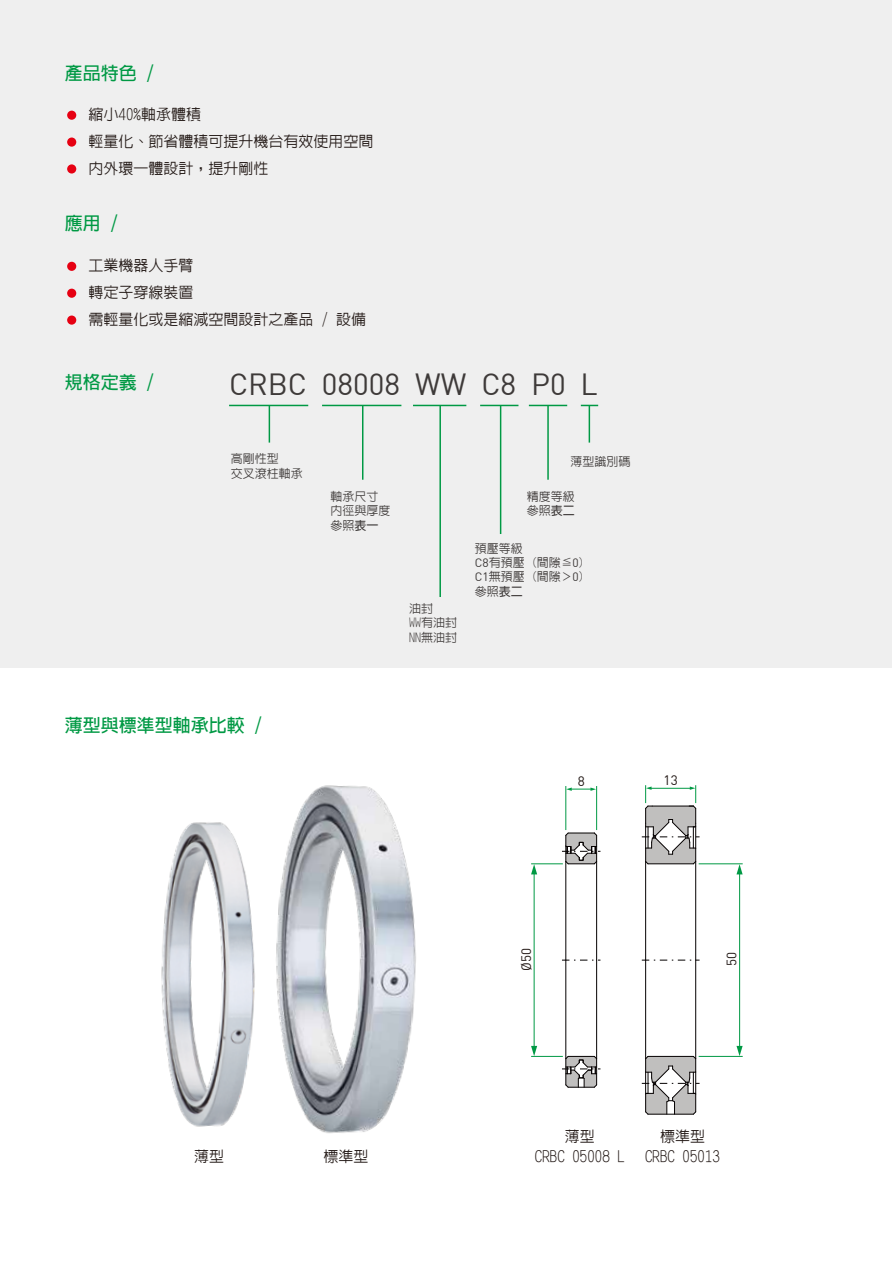
<style>
.page{position:relative;width:893px;height:1263px;background:#fff}
.page>*{position:absolute;margin:0;border:0;box-sizing:border-box;transform-origin:0 0}
.t1{font:30px "DIN";color:#3e3a39}
.t2{font:700 18px "Lin Gothic";color:#094}
.t3{font:500 15px/27px "Lin Gothic";color:#221815}
.t4{font:13.5px "DIN";color:#221815}
.t5{font:500 12px/14.4px "Lin Gothic";color:#3e3a39}
.s1{font-weight:700}
.s2{font-family:"DIN";font-weight:400}
</style>
<div class="page">
<div style="left:0;top:0;width:892px;height:668px;background:#efefef"></div>
<div style="left:67px;top:111px;width:9px;height:9px;background:#e60012;border-radius:50%"></div>
<div style="left:67px;top:262px;width:9px;height:9px;background:#e60012;border-radius:50%"></div>
<div style="left:67px;top:138px;width:9px;height:9px;background:#e60012;border-radius:50%"></div>
<div style="left:67px;top:289px;width:9px;height:9px;background:#e60012;border-radius:50%"></div>
<div style="left:67px;top:164px;width:9px;height:10px;background:#e60012;border-radius:50%"></div>
<div style="left:67px;top:315px;width:9px;height:10px;background:#e60012;border-radius:50%"></div>
<hr style="left:547px;top:405px;width:2px;height:75px;background:#094">
<hr style="left:589px;top:405px;width:1px;height:38px;background:#094">
<hr style="left:500px;top:405px;width:1px;height:129px;background:#094">
<hr style="left:269px;top:405px;width:1px;height:38px;background:#094">
<hr style="left:439px;top:405px;width:2px;height:192px;background:#094">
<hr style="left:362px;top:405px;width:1px;height:75px;background:#094">
<hr style="left:229px;top:405px;width:79px;height:1px;background:#094">
<hr style="left:322px;top:405px;width:79px;height:1px;background:#094">
<hr style="left:413px;top:405px;width:53px;height:1px;background:#094">
<hr style="left:480px;top:405px;width:38px;height:1px;background:#094">
<hr style="left:529px;top:405px;width:38px;height:1px;background:#094">
<svg style="left:581px;top:405px;width:17px;height:1px"></svg>
<img style="left:161px;top:822px;width:94px;height:305px">
<img style="left:276px;top:785px;width:140px;height:348px">
<svg style="left:562px;top:832px;width:38px;height:256px"></svg>
<hr style="left:531px;top:1056px;width:32px;height:1px;background:#094">
<hr style="left:531px;top:863px;width:32px;height:1px;background:#094">
<hr style="left:534px;top:869px;width:1px;height:182px;background:#094">
<hr style="left:565px;top:786px;width:1px;height:44px;background:#094">
<hr style="left:596px;top:786px;width:1px;height:44px;background:#094">
<hr style="left:699px;top:863px;width:44px;height:1px;background:#094">
<hr style="left:699px;top:1056px;width:44px;height:1px;background:#094">
<hr style="left:739px;top:869px;width:1px;height:183px;background:#094">
<svg style="left:566px;top:787px;width:30px;height:4px"></svg>
<svg style="left:642px;top:785px;width:58px;height:330px"></svg>
<svg style="left:531px;top:1046px;width:6px;height:10px"></svg>
<svg style="left:531px;top:864px;width:6px;height:10px"></svg>
<svg style="left:736px;top:1046px;width:7px;height:10px"></svg>
<svg style="left:736px;top:864px;width:7px;height:10px"></svg>
<p class="t2" style="left:65px;top:64px;width:91px">產品特色 /</p>
<p class="t3" style="left:89px;top:101px;width:286px">縮小40%軸承體積<br>輕量化、節省體積可提升機台有效使用空間內外環一體設計，提升剛性</p>
<p class="t2" style="left:65px;top:214px;width:55px">應用 /</p>
<p class="t3" style="left:89px;top:252px;width:279px">工業機器人手臂<br>轉定子穿線裝置<br>需輕量化或是縮減空間設計之產品 / 設備</p>
<p class="t2" style="left:65px;top:373px;width:91px">規格定義 /</p>
<h1 class="t1" style="left:229px;top:366px;width:370px">CRBC 08008 WW C8 P0 L</h1>
<p class="t5" style="left:231px;top:452px;width:73px">高剛性型<br>交叉滾柱軸承</p>
<p class="t5" style="left:331px;top:489px;width:61px">軸承尺寸內徑與厚度參照<span class="s1">表一</span></p>
<p class="t5" style="left:409px;top:601px;width:49px">油封<br>WW有油封<br>NN無油封</p>
<p class="t5" style="left:570px;top:455px;width:61px">薄型識別碼</p>
<p class="t5" style="left:527px;top:489px;width:49px">精度等級參照<span class="s1">表二</span></p>
<p class="t5" style="left:475px;top:541px;width:111px">預壓等級<br><span class="s2">C8</span>有預壓 (間隙≦<span class="s2">0</span>)<br><span class="s2">C1</span>無預壓 (間隙＞<span class="s2">0</span>)參照<span class="s1">表二</span></p>
<p class="t2" style="left:65px;top:716px;width:199px">薄型與標準型軸承比較 /</p>
<p class="t4" style="left:578px;top:773px;width:9px">8</p>
<p class="t4" style="left:664px;top:772px;width:16px">13</p>
<p class="t4" style="left:518px;top:971px;width:24px;rotate:-90deg">Ø50</p>
<p class="t4" style="left:723px;top:966px;width:16px;rotate:-90deg">50</p>
<p class="t3" style="left:535px;top:1126px;width:91px;line-height:20px;text-align:center">薄型<br>CRBC 05008 L</p>
<p class="t3" style="left:660px;top:1122px;width:46px">標準型</p>
<p class="t3" style="left:323px;top:1143px;width:46px">標準型</p>
<p class="t3" style="left:194px;top:1143px;width:31px">薄型</p>
<p class="t3" style="left:645px;top:1142px;width:76px">CRBC 05013</p>
</div>
